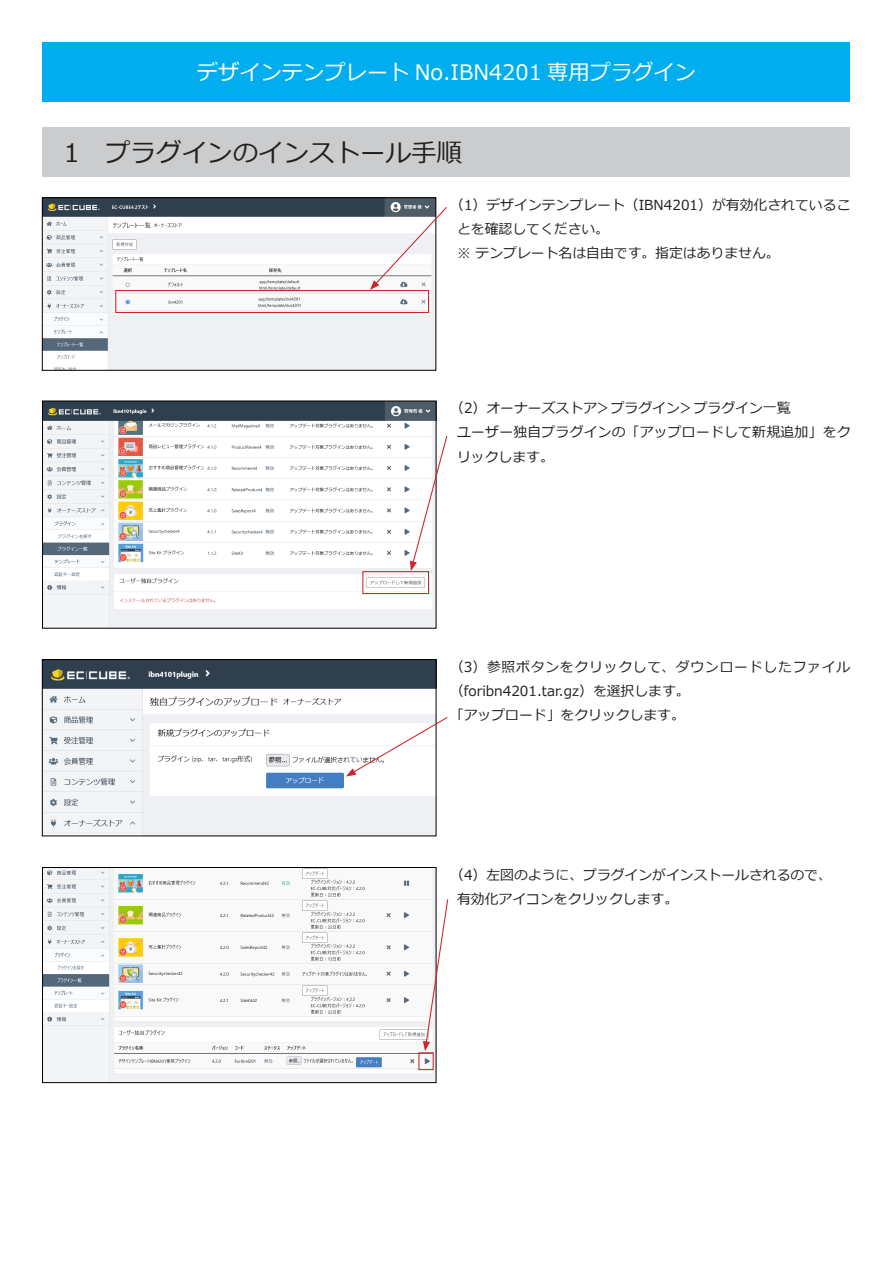
<style>
.page{position:relative;width:893px;height:1263px;background:#fff}
.page>*{position:absolute;margin:0;border:0;box-sizing:border-box;transform-origin:0 0}
.t1{font:25.5px "Meiryo";color:#231f20}
.t2{font:21.3px "Meiryo";color:#fff}
.t3{font:13.8px/24.2px "Meiryo";color:#231f20}
.t4{font:13.8px/24.2px "Meiryo";letter-spacing:.055em;color:#231f20}
.t5{font:13.8px/24.2px "Meiryo";letter-spacing:.02em;color:#231f20}
</style>
<div class="page">
<img style="left:44px;top:869px;width:390px;height:212px">
<div style="left:42px;top:867px;width:394px;height:216px;border:1px solid #000"></div>
<img style="left:44px;top:661px;width:390px;height:173px">
<div style="left:42px;top:659px;width:394px;height:177px;border:1px solid #000"></div>
<img style="left:44px;top:403px;width:390px;height:223px">
<div style="left:42px;top:401px;width:394px;height:227px;border:1px solid #000"></div>
<img style="left:44px;top:200px;width:390px;height:168px">
<div style="left:42px;top:198px;width:394px;height:172px;border:1px solid #000"></div>
<div style="left:43px;top:43px;width:807px;height:59px;background:#00aeef"></div>
<div style="left:43px;top:128px;width:807px;height:49px;background:#cbccce"></div>
<div style="left:115px;top:290px;width:314px;height:23px;border:1px solid #d1232a"></div>
<svg style="left:370px;top:206px;width:77px;height:84px"></svg>
<div style="left:362px;top:571px;width:67px;height:23px;border:1px solid #d1232a"></div>
<svg style="left:410px;top:435px;width:38px;height:136px"></svg>
<svg style="left:346px;top:716px;width:102px;height:60px"></svg>
<div style="left:418px;top:1052px;width:16px;height:18px;border:1px solid #d1232a"></div>
<svg style="left:423px;top:898px;width:26px;height:153px"></svg>
<p class="t2" style="left:197px;top:58px;width:501px">デザインテンプレート No.IBN4201 専用プラグイン</p>
<p class="t1" style="left:64px;top:135px;width:400px">1　プラグインのインストール手順</p>
<p class="t3" style="left:457px;top:193px;width:395px;text-indent:-7px">（1）デザインテンプレート（IBN4201）が有効化されていることを確認してください。</p>
<p class="t3" style="left:457px;top:242px;width:324px">※ テンプレート名は自由です。指定はありません。</p>
<p class="t3" style="left:450px;top:397px;width:342px">（2）オーナーズストア＞プラグイン＞プラグイン一覧</p>
<p class="t5" style="left:457px;top:421px;width:395px">ユーザー独自プラグインの「アップロードして新規追加」をクリックします。</p>
<p class="t4" style="left:450px;top:655px;width:402px">（3）参照ボタンをクリックして、ダウンロードしたファイル（foribn4201.tar.gz）を選択します。</p>
<p class="t3" style="left:450px;top:704px;width:236px">「アップロード」をクリックします。</p>
<p class="t3" style="left:450px;top:863px;width:383px">（4）左図のように、プラグインがインストールされるので、</p>
<p class="t3" style="left:457px;top:887px;width:223px">有効化アイコンをクリックします。</p>
</div>
